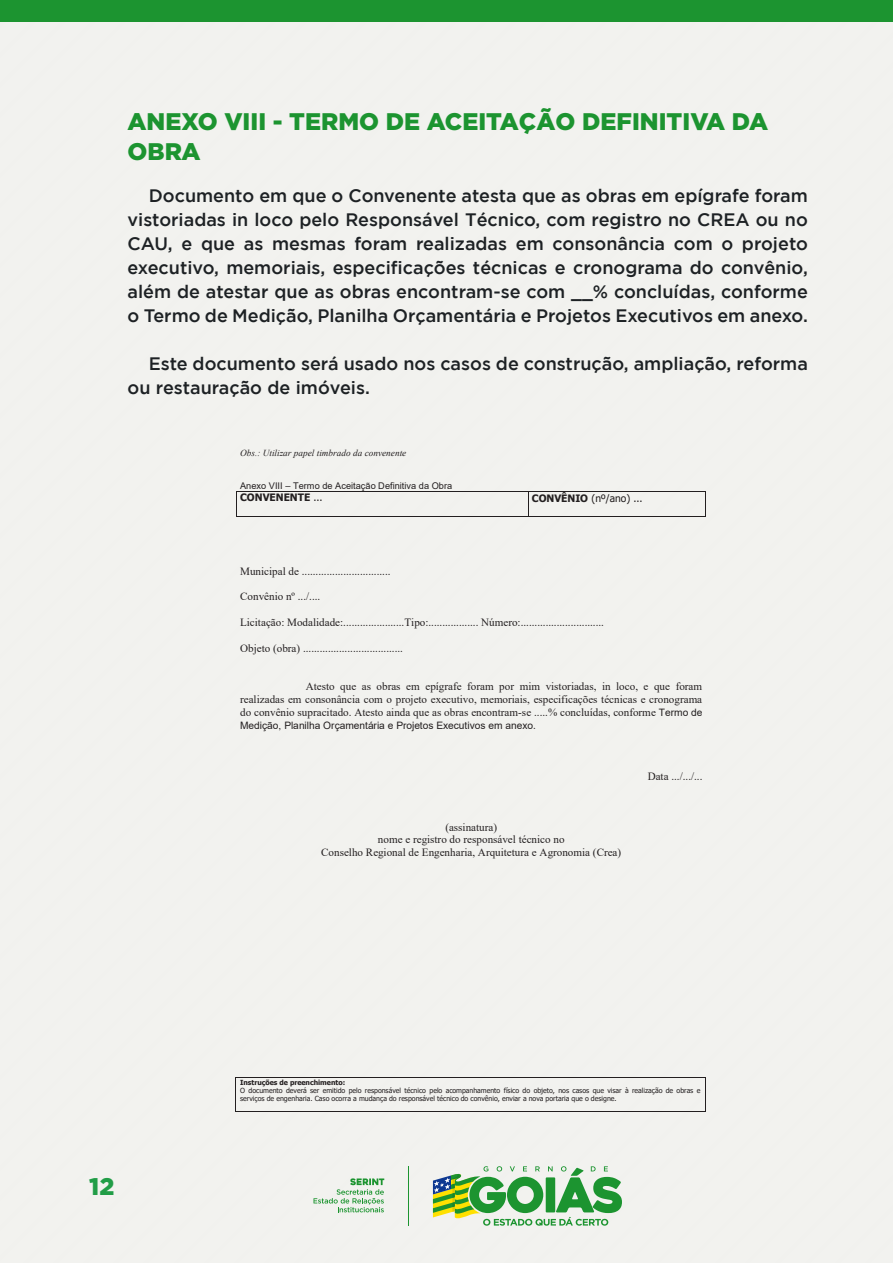
<style>
.page{position:relative;width:893px;height:1263px;background:#fff}
.page>*{position:absolute;margin:0;border:0;box-sizing:border-box;transform-origin:0 0}
.anexos{font:900 24px/30px "Gotham";color:#1c9430}
.t1{font:900 24px "Gotham";color:#219d47}
.texto_corrido{font:500 18px/24px "Gotham";color:#1d2124;text-align:justify}
.t2{font:11.1px/12.8px "Times New Roman";color:#231f20;text-align:justify}
.t3{font:10.2px "Arial";color:#231f20}
.t4{font:10.2px "Tahoma";color:#231f20}
.t5{font:700 10.2px "Tahoma";color:#231f20}
.t6{font:9.15px "Arial";color:#231f20}
.t7{font:italic 9.15px "Times New Roman";color:#231f20}
.t8{font:7.05px/8.4px "Tahoma";color:#231f20}
.s1{font-style:inherit}
.s2{font-weight:400}
.s3{font-weight:700}
.s4{font-family:"Arial";font-size:10.2px}
.s5{font-family:"Times New Roman";font-size:11.1px}
</style>
<div class="page">
<div style="left:0;top:21px;width:893px;height:1242px;background:#f2f2ef"></div>
<svg style="left:313px;top:1178px;width:71px;height:34px"></svg>
<svg style="left:433px;top:1166px;width:189px;height:60px"></svg>
<hr style="left:408px;top:1166px;width:1px;height:60px;background:#1c9430">
<div style="left:0;top:0;width:893px;height:21px;background:#1c9430"></div>
<hr style="left:237px;top:491px;width:291px;height:1px;background:#231f20">
<hr style="left:529px;top:491px;width:176px;height:1px;background:#231f20">
<svg style="left:237px;top:492px;width:1px;height:24px"></svg>
<hr style="left:237px;top:516px;width:291px;height:1px;background:#231f20">
<svg style="left:528px;top:491px;width:1px;height:26px"></svg>
<hr style="left:529px;top:516px;width:176px;height:1px;background:#231f20">
<svg style="left:705px;top:491px;width:1px;height:26px"></svg>
<hr style="left:235px;top:1077px;width:470px;height:1px;background:#231f20">
<hr style="left:235px;top:1078px;width:1px;height:33px;background:#231f20">
<hr style="left:235px;top:1111px;width:470px;height:1px;background:#231f20">
<hr style="left:705px;top:1078px;width:1px;height:33px;background:#231f20">
<p class="anexos" style="left:128px;top:106px;width:642px">ANEXO VIII - TERMO DE ACEITAÇÃO DEFINITIVA DA<br>OBRA</p>
<p class="texto_corrido" style="left:128px;top:184px;width:682px;text-indent:21px">Documento em que o Convenente atesta que as obras em epígrafe foram vistoriadas in loco pelo Responsável Técnico, com registro no CREA ou no CAU, e que as mesmas foram realizadas em consonância com o projeto executivo, memoriais, especificações técnicas e cronograma do convênio, além de atestar que as obras encontram-se com __% concluídas, conforme o Termo de Medição, Planilha Orçamentária e Projetos Executivos em anexo.</p>
<p class="texto_corrido" style="left:128px;top:352px;width:682px;text-indent:21px">Este documento será usado nos casos de construção, ampliação, reforma ou restauração de imóveis.</p>
<p class="t7" style="left:240px;top:447px;width:168px">Obs.: Utilizar papel timbrado da convenente</p>
<p class="t6" style="left:240px;top:479px;width:214px">Anexo VIII <span class="s1">–</span> Termo de Aceitação Definitiva da Obra</p>
<p class="t5" style="left:240px;top:491px;width:84px">CONVENENTE <span class="s2">...</span></p>
<p class="t4" style="left:532px;top:491px;width:112px"><span class="s3">CONVÊNIO</span> (nº/ano) ...</p>
<p class="t2" style="left:240px;top:564px;width:152px">Municipal de ................................</p>
<p class="t2" style="left:240px;top:590px;width:82px">Convênio nº .../....</p>
<p class="t2" style="left:240px;top:615px;width:365px">Licitação: Modalidade:......................Tipo:.................. Número:..............................</p>
<p class="t2" style="left:240px;top:641px;width:164px">Objeto (obra) ....................................</p>
<p class="t2" style="left:240px;top:680px;width:464px;text-indent:66px">Atesto que as obras em epígrafe foram por mim vistoriadas, in loco, e que foram realizadas em consonância com o projeto executivo, memoriais, especificações técnicas e cronograma do convênio supracitado. Atesto ainda que as obras encontram-se .....% concluídas, conforme <span class="s4">Termo de</span></p>
<p class="t3" style="left:240px;top:718px;width:297px">Medição, Planilha Orçamentária e Projetos Executivos em anexo<span class="s5">.</span></p>
<p class="t2" style="left:321px;top:820px;width:302px;text-align:center">(assinatura)<br>nome e registro do responsável técnico no<br>Conselho Regional de Engenharia, Arquitetura e Agronomia (Crea)</p>
<p class="t2" style="left:648px;top:769px;width:56px">Data .../.../...</p>
<h1 class="t1" style="left:89px;top:1173px;width:27px">12</h1>
<p class="t8" style="left:240px;top:1078px;width:462px"><span class="s3">Instruções de preenchimento:<br></span>O documento deverá ser emitido pelo responsável técnico pelo acompanhamento físico do objeto, nos casos que visar à realização de obras e serviços de engenharia. Caso ocorra a mudança do responsável técnico do convênio, enviar a nova portaria que o designe.</p>
</div>
